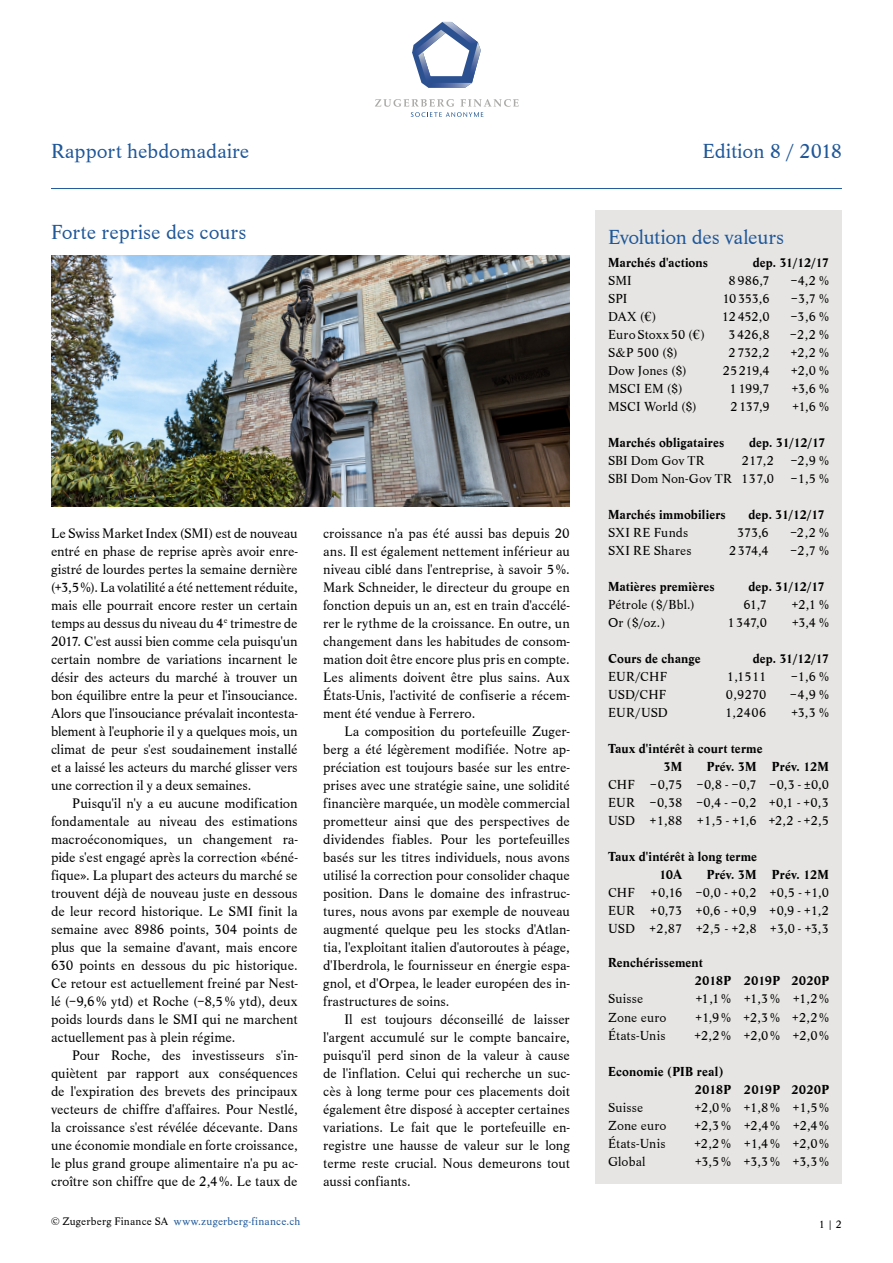
<style>
.page{position:relative;width:893px;height:1263px;background:#fff}
.page>*{position:absolute;margin:0;border:0;box-sizing:border-box;transform-origin:0 0}
.t1{font:21px "Life T";color:#1f5798}
.t2{font:14.25px/18px "Life T";color:#000;text-align:justify}
.t3{font:13.5px/18px "Life T";letter-spacing:.01em;color:#000;text-align:justify}
.t4{font:700 13.5px/18px "Life T";letter-spacing:.005em;color:#000}
.t5{font:11.25px "Life T";letter-spacing:.02em;color:#1f5798}
.t6{font:11.25px "Life T";color:#000}
.s1{font-family:"Life LT"}
.s2{color:#000}
</style>
<div class="page">
<img style="left:51px;top:255px;width:519px;height:251px">
<hr style="left:51px;top:188px;width:791px;height:1px;background:#1f5798">
<svg style="left:375px;top:99px;width:144px;height:18px"></svg>
<svg style="left:412px;top:22px;width:69px;height:66px"></svg>
<div style="left:595px;top:210px;width:247px;height:974px;background:#e6e5e3"></div>
<h1 class="t1" style="left:51px;top:139px;width:200px">Rapport hebdomadaire</h1>
<h1 class="t1" style="left:702px;top:139px;width:141px">Edition 8 / 2018</h1>
<h1 class="t1" style="left:51px;top:220px;width:197px">Forte reprise des cours</h1>
<p class="t2" style="left:51px;top:524px;width:248px">Le Swiss Market Index (SMI) est de nouveau entré en phase de reprise après avoir enre&shy;gistré de lourdes pertes la semaine dernière (+3,5%). La volatilité a été nettement réduite, mais elle pourrait encore rester un certain temps au dessus du niveau du 4<sup>e</sup> trimestre de 2017. C'est aussi bien comme cela puisqu'un certain nombre de variations incarnent le désir des acteurs du marché à trouver un bon équilibre entre la peur et l'insouciance.<br>Alors que l'insouciance prévalait incontesta&shy;blement à l'euphorie il y a quelques mois, un climat de peur s'est soudainement installé et a laissé les acteurs du marché glisser vers une correction il y a deux semaines.</p>
<p class="t2" style="left:51px;top:794px;width:248px;text-indent:21px">Puisqu'il n'y a eu aucune modification fondamentale au niveau des estimations macroéconomiques, un changement ra&shy;pide s'est engagé après la correction «béné&shy;fique». La plupart des acteurs du marché se trouvent déjà de nouveau juste en dessous de leur record historique. Le SMI finit la semaine avec 8986 points, 304 points de plus que la semaine d'avant, mais encore 630 points en dessous du pic historique.<br>Ce retour est actuellement freiné par Nest&shy;lé (−9,6% ytd) et Roche (−8,5% ytd), deux poids lourds dans le SMI qui ne marchent actuellement pas à plein régime.</p>
<p class="t2" style="left:51px;top:1046px;width:248px;text-indent:21px">Pour Roche, des investisseurs s'in&shy;quiètent par rapport aux conséquences de l'expiration des brevets des principaux vecteurs de chiffre d'affaires. Pour Nestlé, la croissance s'est révélée décevante. Dans une économie mondiale en forte croissance, le plus grand groupe alimentaire n'a pu ac&shy;croître son chiffre que de 2,4%. Le taux de</p>
<p class="t2" style="left:323px;top:524px;width:248px">croissance n'a pas été aussi bas depuis 20 ans. Il est également nettement inférieur au niveau ciblé dans l'entreprise, à savoir 5%.<br>Mark Schneider, le directeur du groupe en fonction depuis un an, est en train d'accélé&shy;rer le rythme de la croissance. En outre, un changement dans les habitudes de consom&shy;mation doit être encore plus pris en compte.<br>Les aliments doivent être plus sains. Aux États-Unis, l'activité de confiserie a récem&shy;ment été vendue à Ferrero.</p>
<p class="t2" style="left:323px;top:722px;width:248px;text-indent:21px">La composition du portefeuille Zuger&shy;berg a été légèrement modifiée. Notre ap&shy;préciation est toujours basée sur les entre&shy;prises avec une stratégie saine, une solidité financière marquée, un modèle commercial prometteur ainsi que des perspectives de dividendes fiables. Pour les portefeuilles basés sur les titres individuels, nous avons utilisé la correction pour consolider chaque position. Dans le domaine des infrastruc&shy;tures, nous avons par exemple de nouveau augmenté quelque peu les stocks d'Atlan&shy;tia, l'exploitant italien d'autoroutes à péage, d'Iberdrola, le fournisseur en énergie espa&shy;gnol, et d'Orpea, le leader européen des in&shy;frastructures de soins.</p>
<p class="t2" style="left:323px;top:1010px;width:248px;text-indent:21px">Il est toujours déconseillé de laisser l'argent accumulé sur le compte bancaire, puisqu'il perd sinon de la valeur à cause de l'inflation. Celui qui recherche un suc&shy;cès à long terme pour ces placements doit également être disposé à accepter certaines variations. Le fait que le portefeuille en&shy;registre une hausse de valeur sur le long terme reste crucial. Nous demeurons tout aussi confiants.</p>
<h1 class="t1" style="left:608px;top:221px;width:146px">Wertentwicklung</h1>
<h1 class="t1" style="left:608px;top:225px;width:178px">Evolution des valeurs</h1>
<p class="t4" style="left:608px;top:254px;width:101px">Marchés d'actions</p>
<p class="t4" style="left:753px;top:254px;width:78px">dep. 31/12/17</p>
<p class="t3" style="left:608px;top:272px;width:25px">SMI</p>
<p class="t3" style="left:729px;top:272px;width:43px">8986,7</p>
<p class="t3" style="left:790px;top:272px;width:40px">−4,2 %</p>
<p class="t3" style="left:608px;top:290px;width:21px">SPI</p>
<p class="t3" style="left:722px;top:290px;width:49px">10353,6</p>
<p class="t3" style="left:791px;top:290px;width:40px">−3,7 %</p>
<p class="t3" style="left:608px;top:308px;width:50px">DAX (<span class="s1">€</span>)</p>
<p class="t3" style="left:722px;top:308px;width:49px">12452,0</p>
<p class="t3" style="left:790px;top:308px;width:40px">−3,6 %</p>
<p class="t3" style="left:608px;top:326px;width:98px">EuroStoxx50 (<span class="s1">€</span>)</p>
<p class="t3" style="left:728px;top:326px;width:43px">3426,8</p>
<p class="t3" style="left:790px;top:326px;width:41px">−2,2 %</p>
<p class="t3" style="left:608px;top:344px;width:71px">S&amp;P 500 ($)</p>
<p class="t3" style="left:728px;top:344px;width:43px">2732,2</p>
<p class="t3" style="left:791px;top:344px;width:40px">+2,2 %</p>
<p class="t3" style="left:608px;top:362px;width:80px">Dow Jones ($)</p>
<p class="t3" style="left:723px;top:362px;width:48px">25219,4</p>
<p class="t3" style="left:791px;top:362px;width:40px">+2,0 %</p>
<p class="t3" style="left:608px;top:380px;width:76px">MSCI EM ($)</p>
<p class="t3" style="left:729px;top:380px;width:42px">1199,7</p>
<p class="t3" style="left:791px;top:380px;width:39px">+3,6 %</p>
<p class="t3" style="left:608px;top:398px;width:90px">MSCI World ($)</p>
<p class="t3" style="left:730px;top:398px;width:41px">2137,9</p>
<p class="t3" style="left:792px;top:398px;width:39px">+1,6 %</p>
<p class="t4" style="left:608px;top:434px;width:118px">Marchés obligataires</p>
<p class="t4" style="left:749px;top:434px;width:78px">dep. 31/12/17</p>
<p class="t3" style="left:608px;top:452px;width:98px">SBI Dom Gov TR</p>
<p class="t3" style="left:608px;top:452px;width:223px;text-align:right">217,2 −2,9 %<br>SBI Dom Non-Gov TR 137,0 −1,5 %</p>
<p class="t4" style="left:608px;top:506px;width:119px">Marchés immobiliers</p>
<p class="t4" style="left:748px;top:506px;width:78px">dep. 31/12/17</p>
<p class="t3" style="left:608px;top:524px;width:82px">SXI RE Funds</p>
<p class="t3" style="left:737px;top:524px;width:33px">373,6</p>
<p class="t3" style="left:790px;top:524px;width:41px">−2,2 %</p>
<p class="t3" style="left:608px;top:541px;width:85px">SXI RE Shares</p>
<p class="t3" style="left:729px;top:541px;width:41px">2374,4</p>
<p class="t3" style="left:790px;top:541px;width:41px">−2,7 %</p>
<p class="t4" style="left:608px;top:577px;width:108px">Matières premières</p>
<p class="t4" style="left:748px;top:577px;width:78px">dep. 31/12/17</p>
<p class="t3" style="left:608px;top:595px;width:88px">Pétrole ($/Bbl.)</p>
<p class="t3" style="left:743px;top:595px;width:25px">61,7</p>
<p class="t3" style="left:792px;top:595px;width:39px">+2,1 %</p>
<p class="t3" style="left:608px;top:613px;width:59px">Or ($/oz.)</p>
<p class="t3" style="left:727px;top:613px;width:41px">1347,0</p>
<p class="t3" style="left:792px;top:613px;width:39px">+3,4 %</p>
<p class="t4" style="left:608px;top:649px;width:94px">Cours de change</p>
<p class="t4" style="left:753px;top:649px;width:78px">dep. 31/12/17</p>
<p class="t3" style="left:608px;top:667px;width:60px">EUR/CHF</p>
<p class="t3" style="left:727px;top:667px;width:41px">1,1511</p>
<p class="t3" style="left:791px;top:667px;width:40px">−1,6 %</p>
<p class="t3" style="left:608px;top:685px;width:60px">USD/CHF</p>
<p class="t3" style="left:726px;top:685px;width:42px">0,9270</p>
<p class="t3" style="left:790px;top:685px;width:41px">−4,9 %</p>
<p class="t3" style="left:608px;top:703px;width:61px">EUR/USD</p>
<p class="t3" style="left:725px;top:703px;width:43px">1,2406</p>
<p class="t3" style="left:791px;top:703px;width:39px">+3,3 %</p>
<p class="t4" style="left:663px;top:739px;width:101px;text-indent:-55px">Taux d'intérêt à court terme<br>3M</p>
<p class="t4" style="left:707px;top:757px;width:124px">Prév. 3M Prév. 12M</p>
<p class="t3" style="left:608px;top:775px;width:222px">CHF −0,75 −0,8 - −0,7 −0,3 - ±0,0<br>EUR −0,38 −0,4 - −0,2 +0,1 - +0,3<br>USD +1,88 +1,5 - +1,6 +2,2 - +2,5</p>
<p class="t4" style="left:659px;top:847px;width:100px;text-indent:-51px">Taux d'intérêt à long terme<br>10A</p>
<p class="t4" style="left:707px;top:865px;width:124px">Prév. 3M Prév. 12M</p>
<p class="t3" style="left:608px;top:883px;width:222px">CHF +0,16 −0,0 - +0,2 +0,5 - +1,0<br>EUR +0,73 +0,6 - +0,9 +0,9 - +1,2<br>USD +2,87 +2,5 - +2,8 +3,0 - +3,3</p>
<p class="t4" style="left:695px;top:954px;width:136px;text-indent:-87px">Renchérissement<br>2018P 2019P 2020P</p>
<p class="t3" style="left:608px;top:990px;width:37px">Suisse</p>
<p class="t3" style="left:695px;top:990px;width:135px">+1,1% +1,3% +1,2%</p>
<p class="t3" style="left:608px;top:1008px;width:60px">Zone euro</p>
<p class="t3" style="left:695px;top:1008px;width:135px">+1,9% +2,3% +2,2%</p>
<p class="t3" style="left:608px;top:1026px;width:59px">États-Unis</p>
<p class="t3" style="left:694px;top:1026px;width:137px">+2,2% +2,0% +2,0%</p>
<p class="t4" style="left:695px;top:1062px;width:136px;text-indent:-87px">Economie (PIB real)<br>2018P 2019P 2020P</p>
<p class="t3" style="left:608px;top:1098px;width:37px">Suisse</p>
<p class="t3" style="left:694px;top:1098px;width:136px">+2,0% +1,8% +1,5%</p>
<p class="t3" style="left:608px;top:1116px;width:60px">Zone euro</p>
<p class="t3" style="left:694px;top:1116px;width:136px">+2,3% +2,4% +2,4%</p>
<p class="t3" style="left:608px;top:1134px;width:59px">États-Unis</p>
<p class="t3" style="left:694px;top:1134px;width:136px">+2,2% +1,4% +2,0%</p>
<p class="t3" style="left:608px;top:1152px;width:39px">Global</p>
<p class="t3" style="left:695px;top:1152px;width:136px">+3,5% +3,3% +3,3%</p>
<p class="t5" style="left:51px;top:1215px;width:251px"><span class="s2">© Zugerberg Finance SA</span> www.zugerberg-finance.ch</p>
<p class="t6" style="left:819px;top:1218px;width:25px">1 | 2</p>
</div>
